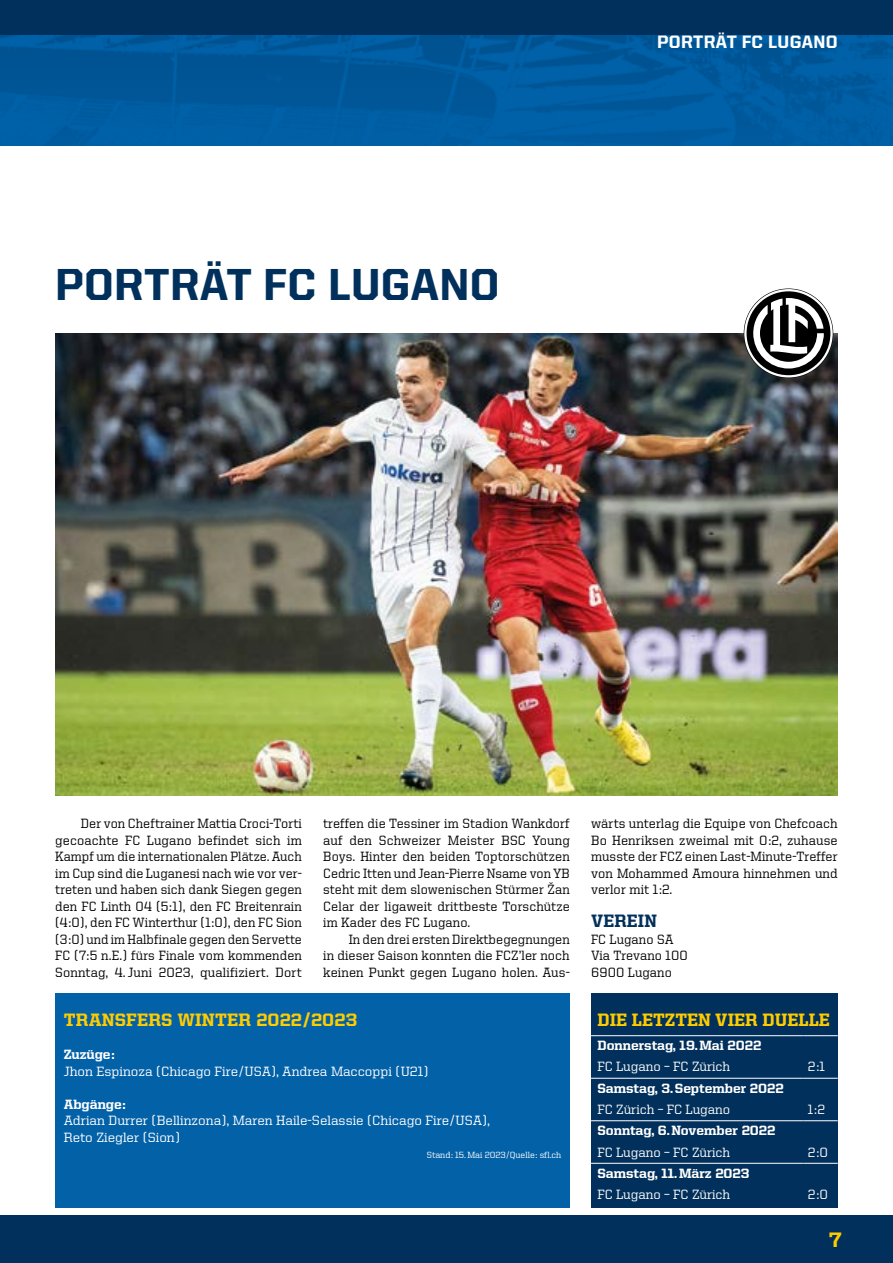
<style>
.page{position:relative;width:893px;height:1263px;background:#fff}
.page>*{position:absolute;margin:0;border:0;box-sizing:border-box;transform-origin:0 0}
.t1{font:800 45px "United Sans Reg";letter-spacing:.01em;color:#00305b}
.t2{font:800 21px "United Serif Reg";color:#fc0}
.t3{font:800 18px "United Serif Reg";color:#fc0}
.t4{font:800 18px "United Sans Reg";letter-spacing:.02em;color:#fff}
.t5{font:800 18px "United Serif Reg";letter-spacing:.01em;color:#00305b}
.t6{font:500 13.5px/16.5px "United Serif Reg";letter-spacing:.01em;color:#000;text-align:justify}
.t7{font:500 13.5px/16.5px "United Serif Reg";letter-spacing:-.005em;color:#fff}
.t8{font:800 13.5px "United Serif Reg";color:#fff}
.t9{font:500 9px "United Serif Reg";color:#fff}
</style>
<div class="page">
<div style="left:0;top:1216px;width:893px;height:47px;background:#00305b"></div>
<img style="left:0;top:34px;width:893px;height:111px">
<div style="left:0;top:0;width:893px;height:34px;background:#00305b"></div>
<div style="left:55px;top:993px;width:515px;height:215px;background:#0361a8"></div>
<div style="left:591px;top:993px;width:247px;height:213px;background:#00305b"></div>
<hr style="left:591px;top:1035px;width:213px;height:1px;background:#fff">
<hr style="left:804px;top:1035px;width:34px;height:1px;background:#fff">
<hr style="left:591px;top:1078px;width:213px;height:1px;background:#fff">
<hr style="left:804px;top:1078px;width:34px;height:1px;background:#fff">
<hr style="left:591px;top:1120px;width:213px;height:1px;background:#fff">
<hr style="left:804px;top:1120px;width:34px;height:1px;background:#fff">
<hr style="left:591px;top:1163px;width:213px;height:1px;background:#fff">
<hr style="left:804px;top:1163px;width:34px;height:1px;background:#fff">
<img style="left:55px;top:333px;width:783px;height:462px">
<svg style="left:744px;top:289px;width:89px;height:88px"></svg>
<div style="left:747px;top:291px;width:83px;height:84px;background:#000;border-radius:50%"></div>
<svg style="left:753px;top:298px;width:71px;height:70px"></svg>
<h1 class="t1" style="left:55px;top:260px;width:446px">PORTRÄT FC LUGANO</h1>
<h3 class="t4" style="left:657px;top:32px;width:182px">PORTRÄT FC LUGANO</h3>
<p class="t6" style="left:55px;top:815px;width:248px;text-indent:26px">Der von Cheftrainer Mattia Croci-Torti gecoachte FC Lugano befindet sich im Kampf um die internationalen Plätze. Auch im Cup sind die Luganesi nach wie vor ver&shy;treten und haben sich dank Siegen gegen den FC Linth 04 (5:1), den FC Breitenrain (4:0), den FC Winterthur (1:0), den FC Sion (3:0) und im Halbfinale gegen den Servette FC (7:5 n.E.) fürs Finale vom kommenden Sonntag, 4. Juni 2023, qualifiziert. Dort</p>
<p class="t6" style="left:323px;top:815px;width:248px">treffen die Tessiner im Stadion Wankdorf auf den Schweizer Meister BSC Young Boys. Hinter den beiden Toptorschützen Cedric Itten und Jean-Pierre Nsame von YB steht mit dem slowenischen Stürmer Žan Celar der ligaweit drittbeste Torschütze im Kader des FC Lugano.</p>
<p class="t6" style="left:323px;top:930px;width:248px;text-indent:26px">In den drei ersten Direktbegegnungen in dieser Saison konnten die FCZ’ler noch keinen Punkt gegen Lugano holen. Aus-</p>
<h3 class="t3" style="left:64px;top:1010px;width:295px">TRANSFERS WINTER 2022/2023</h3>
<p class="t8" style="left:64px;top:1047px;width:52px">Zuzüge:</p>
<p class="t7" style="left:64px;top:1062px;width:366px">Jhon Espinoza (Chicago Fire/USA), Andrea Maccoppi (U21)</p>
<p class="t8" style="left:64px;top:1096px;width:64px">Abgänge:</p>
<p class="t7" style="left:64px;top:1112px;width:428px">Adrian Durrer (Bellinzona), Maren Haile-Selassie (Chicago Fire/USA),<br>Reto Ziegler (Sion)</p>
<p class="t9" style="left:427px;top:1150px;width:136px">Stand: 15. Mai 2023/Quelle: sfl.ch</p>
<p class="t6" style="left:591px;top:815px;width:248px">wärts unterlag die Equipe von Chefcoach Bo Henriksen zweimal mit 0:2, zuhause musste der FCZ einen Last- Minute-Treffer von Mohammed Amoura hinnehmen und verlor mit 1:2.</p>
<h3 class="t5" style="left:591px;top:911px;width:68px">VEREIN</h3>
<p class="t6" style="left:591px;top:930px;width:98px;text-align:left">FC Lugano SA<br>Via Trevano 100<br>6900 Lugano</p>
<h3 class="t3" style="left:597px;top:1010px;width:234px">DIE LETZTEN VIER DUELLE</h3>
<p class="t8" style="left:597px;top:1038px;width:165px">Donnerstag, 19. Mai 2022</p>
<p class="t7" style="left:597px;top:1058px;width:134px">FC Lugano – FC Zürich</p>
<p class="t7" style="left:808px;top:1058px;width:18px">2:1</p>
<p class="t8" style="left:597px;top:1081px;width:188px">Samstag, 3. September 2022</p>
<p class="t7" style="left:597px;top:1101px;width:134px">FC Zürich – FC Lugano</p>
<p class="t7" style="left:808px;top:1101px;width:18px">1:2</p>
<p class="t8" style="left:597px;top:1123px;width:180px">Sonntag, 6. November 2022</p>
<p class="t7" style="left:597px;top:1143px;width:134px">FC Lugano – FC Zürich</p>
<p class="t7" style="left:808px;top:1143px;width:22px">2:0</p>
<p class="t8" style="left:597px;top:1166px;width:154px">Samstag, 11. März 2023</p>
<p class="t7" style="left:597px;top:1186px;width:134px">FC Lugano – FC Zürich</p>
<p class="t7" style="left:808px;top:1186px;width:22px">2:0</p>
<h2 class="t2" style="left:829px;top:1228px;width:14px">7</h2>
</div>
